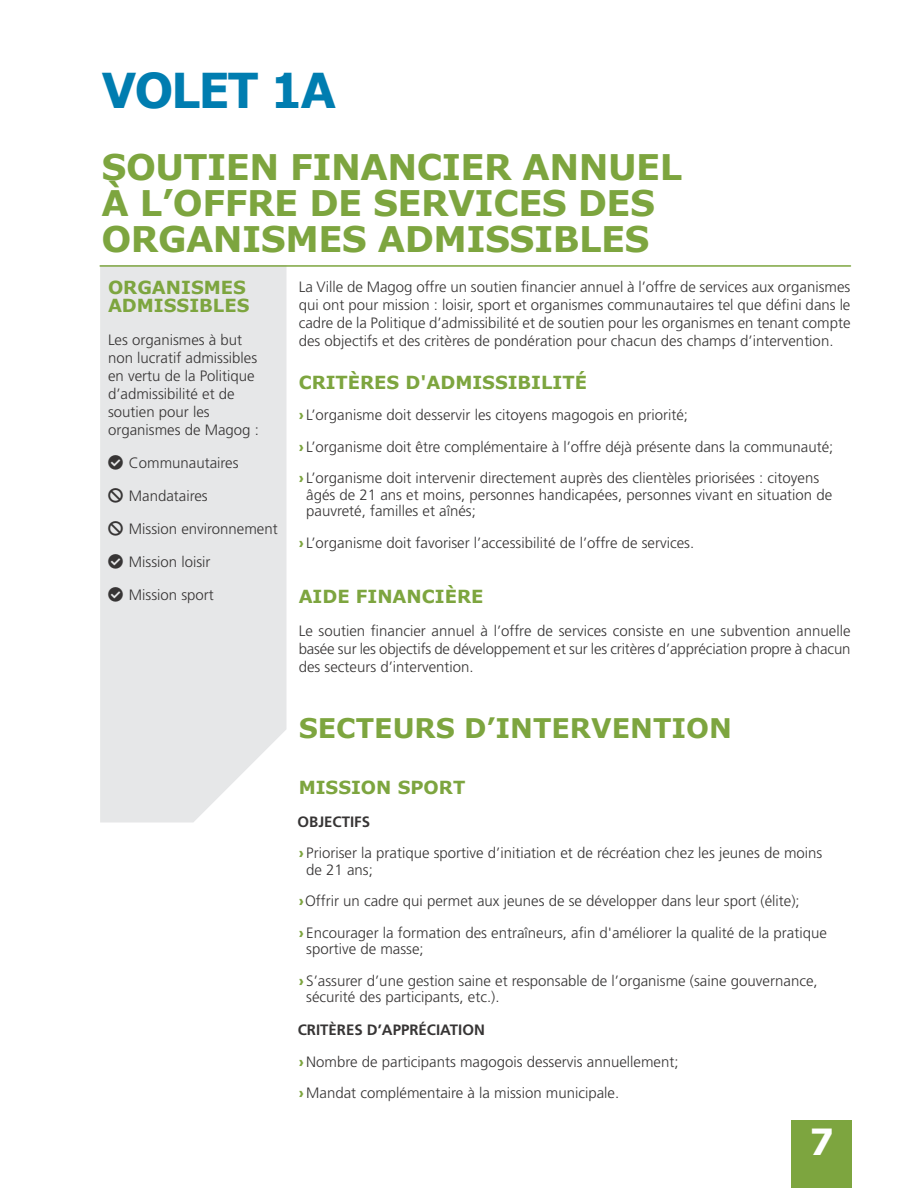
<style>
.page{position:relative;width:918px;height:1188px;background:#fff}
.page>*{position:absolute;margin:0;border:0;box-sizing:border-box;transform-origin:0 0}
.t1{font:700 48px "Verdana";letter-spacing:-.05em;color:#007db0;scale:.96 1}
.t2{font:700 36px "Verdana";color:#fff;scale:.96 1}
.t3{font:700 35.25px "Verdana";letter-spacing:-.015em;color:#7da53f}
.t4{font:700 27px "Verdana";color:#7da53f}
.t5{font:700 18px "Verdana";color:#7da53f}
.t6{font:300 15px "Frutiger LT Std";color:#373535}
.t7{font:700 15px "Frutiger LT Std";color:#373535}
.s1{font-weight:900;color:#7da53f}
</style>
<div class="page">
<div style="left:100px;top:267px;width:187px;height:556px;background:#e6e7e8"></div>
<div style="left:792px;top:1121px;width:60px;height:67px;background:#7da53f"></div>
<hr style="left:100px;top:265px;width:750px;height:2px;background:#7da53f">
<svg style="left:108px;top:456px;width:15px;height:14px"></svg>
<svg style="left:108px;top:489px;width:15px;height:14px"></svg>
<svg style="left:108px;top:522px;width:15px;height:14px"></svg>
<svg style="left:108px;top:555px;width:15px;height:14px"></svg>
<svg style="left:108px;top:588px;width:15px;height:14px"></svg>
<p class="t1" style="left:102px;top:71px;width:246px">VOLET 1A</p>
<p class="t3" style="left:102px;top:153px;width:582px">SOUTIEN FINANCIER ANNUEL</p>
<p class="t3" style="left:102px;top:189px;width:555px">À L’OFFRE DE SERVICES DES</p>
<p class="t3" style="left:102px;top:225px;width:550px">ORGANISMES ADMISSIBLES</p>
<p class="t5" style="left:108px;top:281px;width:139px">ORGANISMES</p>
<p class="t5" style="left:108px;top:299px;width:143px">ADMISSIBLES</p>
<p class="t6" style="left:108px;top:334px;width:136px">Les organismes à but</p>
<p class="t6" style="left:108px;top:352px;width:151px">non lucratif admissibles</p>
<p class="t6" style="left:108px;top:370px;width:148px">en vertu de la Politique</p>
<p class="t6" style="left:108px;top:388px;width:128px">d’admissibilité et de</p>
<p class="t6" style="left:108px;top:406px;width:103px">soutien pour les</p>
<p class="t6" style="left:108px;top:424px;width:152px">organismes de Magog :</p>
<p class="t6" style="left:129px;top:457px;width:111px">Communautaires</p>
<p class="t6" style="left:129px;top:490px;width:80px">Mandataires</p>
<p class="t6" style="left:129px;top:523px;width:150px">Mission environnement</p>
<p class="t6" style="left:129px;top:556px;width:83px">Mission loisir</p>
<p class="t6" style="left:129px;top:589px;width:87px">Mission sport</p>
<p class="t6" style="left:299px;top:281px;width:553px">La Ville de Magog offre un soutien financier annuel à l’offre de services aux organismes</p>
<p class="t6" style="left:299px;top:299px;width:553px">qui ont pour mission : loisir, sport et organismes communautaires tel que défini dans le</p>
<p class="t6" style="left:299px;top:317px;width:553px">cadre de la Politique d’admissibilité et de soutien pour les organismes en tenant compte</p>
<p class="t6" style="left:299px;top:335px;width:536px">des objectifs et des critères de pondération pour chacun des champs d’intervention.</p>
<p class="t5" style="left:299px;top:375px;width:290px">CRITÈRES D'ADMISSIBILITÉ</p>
<p class="t6" style="left:299px;top:409px;width:391px"><span class="s1">›</span> L’organisme doit desservir les citoyens magogois en priorité;</p>
<p class="t6" style="left:299px;top:440px;width:536px"><span class="s1">›</span> L’organisme doit être complémentaire à l’offre déjà présente dans la communauté;</p>
<p class="t6" style="left:299px;top:472px;width:522px"><span class="s1">›</span> L’organisme doit intervenir directement auprès des clientèles priorisées : citoyens</p>
<p class="t6" style="left:306px;top:488px;width:527px">âgés de 21 ans et moins, personnes handicapées, personnes vivant en situation de</p>
<p class="t6" style="left:306px;top:505px;width:171px">pauvreté, familles et aînés;</p>
<p class="t6" style="left:299px;top:536px;width:397px"><span class="s1">›</span> L’organisme doit favoriser l’accessibilité de l’offre de services.</p>
<p class="t5" style="left:299px;top:589px;width:186px">AIDE FINANCIÈRE</p>
<p class="t6" style="left:299px;top:625px;width:553px">Le soutien financier annuel à l’offre de services consiste en une subvention annuelle</p>
<p class="t6" style="left:299px;top:643px;width:553px">basée sur les objectifs de développement et sur les critères d’appréciation propre à chacun</p>
<p class="t6" style="left:299px;top:661px;width:177px">des secteurs d’intervention.</p>
<p class="t4" style="left:299px;top:717px;width:435px">SECTEURS D’INTERVENTION</p>
<p class="t5" style="left:299px;top:780px;width:168px">MISSION SPORT</p>
<p class="t7" style="left:298px;top:815px;width:74px">OBJECTIFS</p>
<p class="t6" style="left:299px;top:847px;width:525px"><span class="s1">›</span> Prioriser la pratique sportive d’initiation et de récréation chez les jeunes de moins</p>
<p class="t6" style="left:306px;top:863px;width:68px">de 21 ans;</p>
<p class="t6" style="left:299px;top:895px;width:503px"><span class="s1">›</span>Offrir un cadre qui permet aux jeunes de se développer dans leur sport (élite);</p>
<p class="t6" style="left:299px;top:926px;width:530px"><span class="s1">›</span> Encourager la formation des entraîneurs, afin d'améliorer la qualité de la pratique</p>
<p class="t6" style="left:306px;top:943px;width:119px">sportive de masse;</p>
<p class="t6" style="left:299px;top:974px;width:521px"><span class="s1">›</span> S’assurer d’une gestion saine et responsable de l’organisme (saine gouvernance,</p>
<p class="t6" style="left:306px;top:991px;width:195px">sécurité des participants, etc.).</p>
<p class="t7" style="left:298px;top:1024px;width:189px">CRITÈRES D’APPRÉCIATION</p>
<p class="t6" style="left:299px;top:1055px;width:381px"><span class="s1">›</span> Nombre de participants magogois desservis annuellement;</p>
<p class="t6" style="left:299px;top:1087px;width:322px"><span class="s1">›</span> Mandat complémentaire à la mission municipale.</p>
<p class="t2" style="left:810px;top:1127px;width:27px">7</p>
</div>
